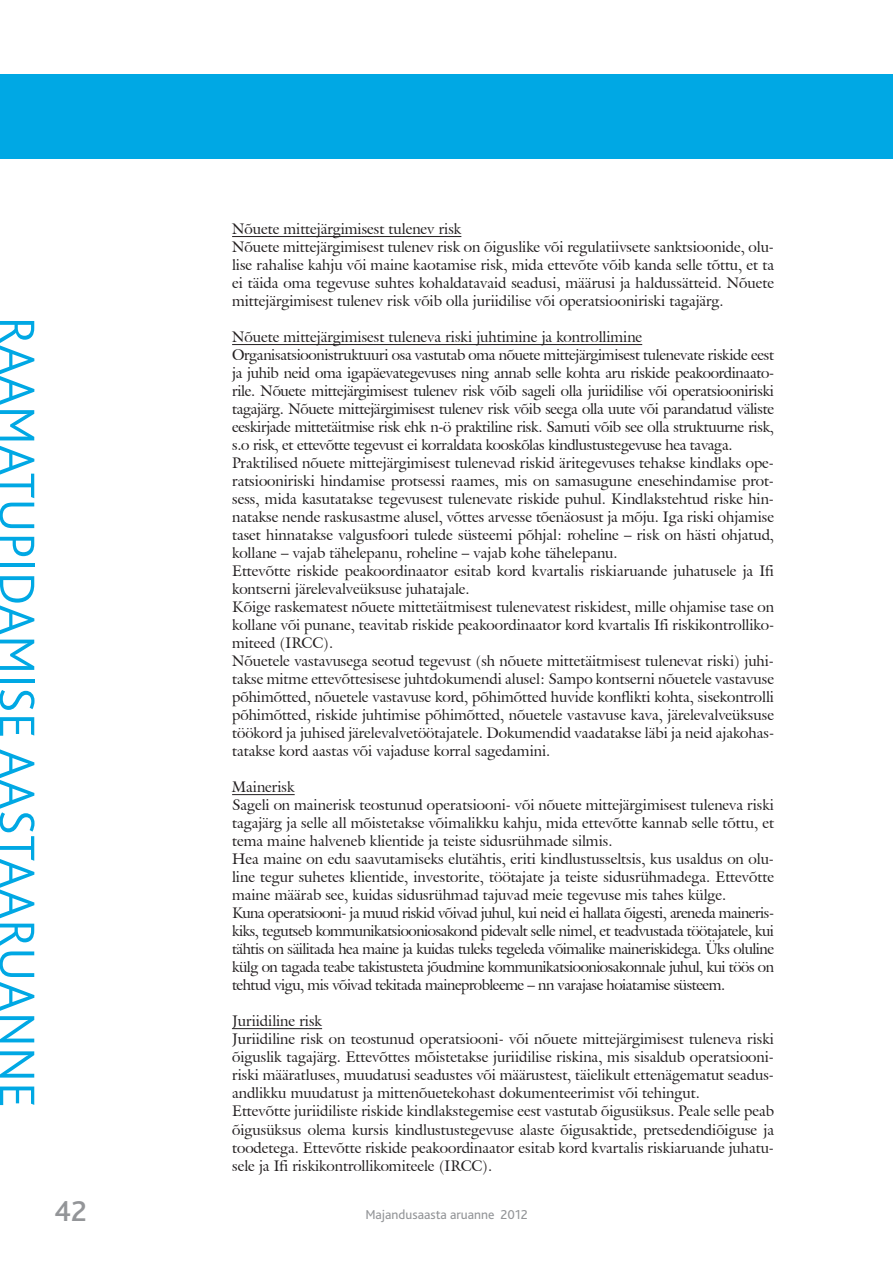
<style>
.page{position:relative;width:893px;height:1263px;background:#fff}
.page>*{position:absolute;margin:0;border:0;box-sizing:border-box;transform-origin:0 0}
.t1{font:300 52.05px "Bliss If Pro";color:#00a8e4}
.t2{font:500 30px "Bliss If Pro";color:#939598}
.t3{font:15px/18px "Galliard IT Cby BT";color:#231f20}
.t4{font:13.5px "Bliss If Pro";color:#939598}
</style>
<div class="page">
<div style="left:1px;top:74px;width:892px;height:85px;background:#00a8e4"></div>
<hr style="left:232px;top:236px;width:229px;height:1px;background:#231f20">
<hr style="left:232px;top:344px;width:410px;height:1px;background:#231f20">
<hr style="left:232px;top:794px;width:63px;height:1px;background:#231f20">
<hr style="left:232px;top:1028px;width:90px;height:1px;background:#231f20">
<h1 class="t1" style="left:37px;top:316px;width:793px;rotate:90deg">RAAMATUPIDAMISE AASTAARUANNE</h1>
<h2 class="t2" style="left:54px;top:1199px;width:34px">42</h2>
<p class="t3" style="left:232px;top:220px;width:543px">Nõuete mittejärgimisest tulenev risk<br>Nõuete mittejärgimisest tulenev risk on õiguslike või regulatiivsete sanktsioonide, olu&shy;lise rahalise kahju või maine kaotamise risk, mida ettevõte võib kanda selle tõttu, et ta ei täida oma tegevuse suhtes kohaldatavaid seadusi, määrusi ja haldussätteid. Nõuete mittejärgimisest tulenev risk võib olla juriidilise või operatsiooniriski tagajärg.</p>
<p class="t3" style="left:232px;top:328px;width:543px">Nõuete mittejärgimisest tuleneva riski juhtimine ja kontrollimine Organisatsioonistruktuuri osa vastutab oma nõuete mittejärgimisest tulenevate riskide eest ja juhib neid oma igapäevategevuses ning annab selle kohta aru riskide peakoordinaato&shy;rile. Nõuete mittejärgimisest tulenev risk võib sageli olla juriidilise või operatsiooniriski tagajärg. Nõuete mittejärgimisest tulenev risk võib seega olla uute või parandatud väliste eeskirjade mittetäitmise risk ehk n-ö praktiline risk. Samuti võib see olla struktuurne risk, s.o risk, et ettevõtte tegevust ei korraldata kooskõlas kindlustustegevuse hea tavaga.<br>Praktilised nõuete mittejärgimisest tulenevad riskid äritegevuses tehakse kindlaks ope&shy;ratsiooniriski hindamise protsessi raames, mis on samasugune enesehindamise prot&shy;sess, mida kasutatakse tegevusest tulenevate riskide puhul. Kindlakstehtud riske hin&shy;natakse nende raskusastme alusel, võttes arvesse tõenäosust ja mõju. Iga riski ohjamise taset hinnatakse valgusfoori tulede süsteemi põhjal: roheline – risk on hästi ohjatud, kollane – vajab tähelepanu, roheline – vajab kohe tähelepanu.<br>Ettevõtte riskide peakoordinaator esitab kord kvartalis riskiaruande juhatusele ja Ifi kontserni järelevalveüksuse juhatajale.<br>Kõige raskematest nõuete mittetäitmisest tulenevatest riskidest, mille ohjamise tase on kollane või punane, teavitab riskide peakoordinaator kord kvartalis Ifi riskikontrolliko&shy;miteed (IRCC).<br>Nõuetele vastavusega seotud tegevust (sh nõuete mittetäitmisest tulenevat riski) juhi&shy;takse mitme ettevõttesisese juhtdokumendi alusel: Sampo kontserni nõuetele vastavuse põhimõtted, nõuetele vastavuse kord, põhimõtted huvide konflikti kohta, sisekontrolli põhimõtted, riskide juhtimise põhimõtted, nõuetele vastavuse kava, järelevalveüksuse töökord ja juhised järelevalvetöötajatele. Dokumendid vaadatakse läbi ja neid ajakohas&shy;tatakse kord aastas või vajaduse korral sagedamini.</p>
<p class="t3" style="left:232px;top:778px;width:543px">Mainerisk<br>Sageli on mainerisk teostunud operatsiooni- või nõuete mittejärgimisest tuleneva riski tagajärg ja selle all mõistetakse võimalikku kahju, mida ettevõtte kannab selle tõttu, et tema maine halveneb klientide ja teiste sidusrühmade silmis.<br>Hea maine on edu saavutamiseks elutähtis, eriti kindlustusseltsis, kus usaldus on olu&shy;line tegur suhetes klientide, investorite, töötajate ja teiste sidusrühmadega. Ettevõtte maine määrab see, kuidas sidusrühmad tajuvad meie tegevuse mis tahes külge.<br>Kuna operatsiooni- ja muud riskid võivad juhul, kui neid ei hallata õigesti, areneda maineris&shy;kiks, tegutseb kommunikatsiooniosakond pidevalt selle nimel, et teadvustada töötajatele, kui tähtis on säilitada hea maine ja kuidas tuleks tegeleda võimalike maineriskidega. Üks oluline külg on tagada teabe takistusteta jõudmine kommunikatsiooniosakonnale juhul, kui töös on tehtud vigu, mis võivad tekitada maineprobleeme – nn varajase hoiatamise süsteem.</p>
<p class="t3" style="left:232px;top:1012px;width:543px">Juriidiline risk<br>Juriidiline risk on teostunud operatsiooni- või nõuete mittejärgimisest tuleneva riski õiguslik tagajärg. Ettevõttes mõistetakse juriidilise riskina, mis sisaldub operatsiooni&shy;riski määratluses, muudatusi seadustes või määrustest, täielikult ettenägematut seadus&shy;andlikku muudatust ja mittenõuetekohast dokumenteerimist või tehingut.<br>Ettevõtte juriidiliste riskide kindlakstegemise eest vastutab õigusüksus. Peale selle peab õigusüksus olema kursis kindlustustegevuse alaste õigusaktide, pretsedendiõiguse ja toodetega. Ettevõtte riskide peakoordinaator esitab kord kvartalis riskiaruande juhatu&shy;sele ja Ifi riskikontrollikomiteele (IRCC).</p>
<p class="t4" style="left:365px;top:1209px;width:164px">Majandusaasta aruanne 2012</p>
</div>
